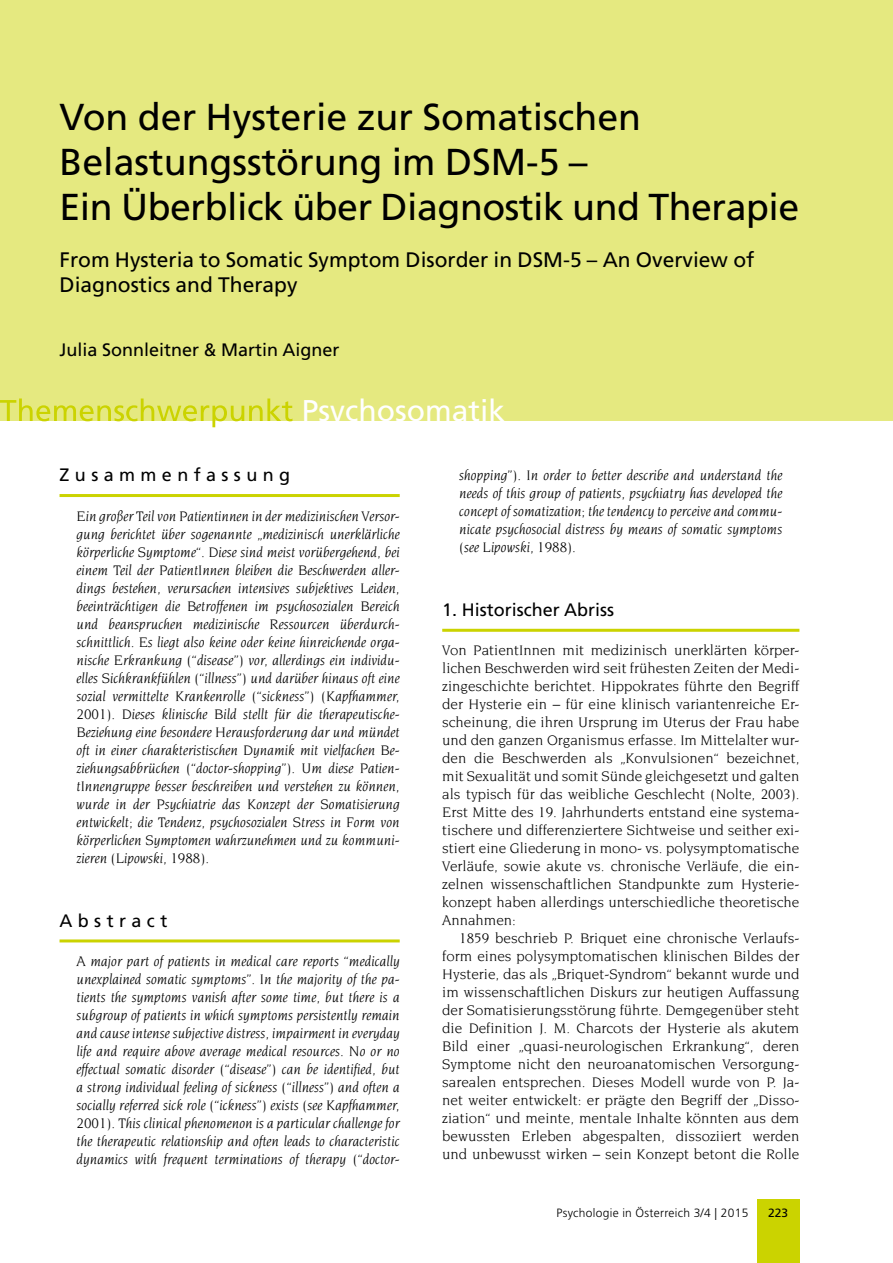
<style>
.page{position:relative;width:893px;height:1263px;background:#fff}
.page>*{position:absolute;margin:0;border:0;box-sizing:border-box;transform-origin:0 0}
.t1{font:37.5px/45px "Frutiger";color:#000}
.t2{font:30px "Frutiger";color:#fff}
.t3{font:21px/25.2px "Frutiger";color:#000}
.t4{font:18px "Frutiger";color:#000}
.t5{font:18px "Frutiger";letter-spacing:.3em;color:#000}
.t6{font:italic 15px/18px "Novarese";color:#000;text-align:justify}
.t7{font:15px/18px "Novarese";color:#000;text-align:justify}
.t8{font:300 12px "Frutiger";letter-spacing:.025em;color:#000}
.t9{font:12px "Frutiger";color:#000}
</style>
<div class="page">
<div style="left:0;top:0;width:893px;height:421px;background:#e5e980"></div>
<svg style="left:0;top:398px;width:292px;height:29px"></svg>
<div style="left:757px;top:1199px;width:42px;height:64px;background:#cbd300"></div>
<hr style="left:60px;top:494px;width:340px;height:3px;background:#cbd300">
<hr style="left:60px;top:939px;width:340px;height:3px;background:#cbd300">
<hr style="left:442px;top:629px;width:357px;height:3px;background:#cbd300">
<h1 class="t1" style="left:60px;top:95px;width:741px">Von der Hysterie zur Somatischen<br>Belastungsstörung im DSM-5 –<br>Ein Überblick über Diagnostik und Therapie</h1>
<h3 class="t3" style="left:60px;top:247px;width:696px">From Hysteria to Somatic Symptom Disorder in DSM-5 – An Overview of<br>Diagnostics and Therapy</h3>
<p class="t4" style="left:60px;top:339px;width:282px">Julia Sonnleitner &amp; Martin Aigner</p>
<h2 class="t2" style="left:302px;top:393px;width:205px">Psychosomatik</h2>
<p class="t5" style="left:60px;top:464px;width:232px">Zusammenfassung</p>
<p class="t6" style="left:77px;top:506px;width:325px">Ein großer Teil von Patientinnen in der medizinischen Versor&shy;gung berichtet über sogenannte „medizinisch unerklärliche körperliche Symptome“. Diese sind meist vorübergehend, bei einem Teil der PatientInnen bleiben die Beschwerden aller&shy;dings bestehen, verursachen intensives subjektives Leiden, beeinträchtigen die Betroffenen im psychosozialen Bereich und beanspruchen medizinische Ressourcen überdurch&shy;schnittlich. Es liegt also keine oder keine hinreichende orga&shy;nische Erkrankung (“disease”) vor, allerdings ein individu&shy;elles Sichkrankfühlen (“illness”) und darüber hinaus oft eine sozial vermittelte Krankenrolle (“sickness”) (Kapfhammer, 2001). Dieses klinische Bild stellt für die therapeutische-Beziehung eine besondere Herausforderung dar und mündet oft in einer charakteristischen Dynamik mit vielfachen Be&shy;ziehungsabbrüchen (“doctor-shopping”). Um diese Patien&shy;tInnengruppe besser beschreiben und verstehen zu können, wurde in der Psychiatrie das Konzept der Somatisierung entwickelt; die Tendenz, psychosozialen Stress in Form von körperlichen Symptomen wahrzunehmen und zu kommuni&shy;zieren (Lipowski, 1988).</p>
<p class="t5" style="left:60px;top:910px;width:109px">Abstract</p>
<p class="t6" style="left:77px;top:952px;width:325px">A major part of patients in medical care reports “medically unexplained somatic symptoms”. In the majority of the pa&shy;tients the symptoms vanish after some time, but there is a subgroup of patients in which symptoms persistently remain and cause intense subjective distress, impairment in everyday life and require above average medical resources. No or no effectual somatic disorder (“disease”) can be identified, but a strong individual feeling of sickness (“illness”) and often a socially referred sick role (“ickness”) exists (see Kapfhammer, 2001). This clinical phenomenon is a particular challenge for the therapeutic relationship and often leads to characteristic dynamics with frequent terminations of therapy (“doctor-</p>
<p class="t6" style="left:459px;top:466px;width:325px">shopping”). In order to better describe and understand the needs of this group of patients, psychiatry has developed the concept of somatization; the tendency to perceive and commu&shy;nicate psychosocial distress by means of somatic symptoms (see Lipowski, 1988).</p>
<p class="t4" style="left:442px;top:599px;width:174px">1. Historischer Abriss</p>
<p class="t7" style="left:442px;top:641px;width:359px">Von PatientInnen mit medizinisch unerklärten körper&shy;lichen Beschwerden wird seit frühesten Zeiten der Medi&shy;zingeschichte berichtet. Hippokrates führte den Begriff der Hysterie ein – für eine klinisch variantenreiche Er&shy;scheinung, die ihren Ursprung im Uterus der Frau habe und den ganzen Organismus erfasse. Im Mittelalter wur&shy;den die Beschwerden als „Konvulsionen“ bezeichnet, mit Sexualität und somit Sünde gleichgesetzt und galten als typisch für das weibliche Geschlecht (Nolte, 2003).<br>Erst Mitte des 19. Jahrhunderts entstand eine systema&shy;tischere und differenziertere Sichtweise und seither exi&shy;stiert eine Gliederung in mono- vs. polysymptomatische Verläufe, sowie akute vs. chronische Verläufe, die ein&shy;zelnen wissenschaftlichen Standpunkte zum Hysterie&shy;konzept haben allerdings unterschiedliche theoretische Annahmen:</p>
<p class="t7" style="left:442px;top:929px;width:359px;text-indent:17px">1859 beschrieb P. Briquet eine chronische Verlaufs&shy;form eines polysymptomatischen klinischen Bildes der Hysterie, das als „Briquet-Syndrom“ bekannt wurde und im wissenschaftlichen Diskurs zur heutigen Auffassung der Somatisierungsstörung führte. Demgegenüber steht die Definition J. M. Charcots der Hysterie als akutem Bild einer „quasi-neurologischen Erkrankung“, deren Symptome nicht den neuroanatomischen Versorgung&shy;sarealen entsprechen. Dieses Modell wurde von P. Ja&shy;net weiter entwickelt: er prägte den Begriff der „Disso&shy;ziation“ und meinte, mentale Inhalte könnten aus dem bewussten Erleben abgespalten, dissoziiert werden und unbewusst wirken – sein Konzept betont die Rolle</p>
<p class="t8" style="left:556px;top:1206px;width:193px">Psychologie in Österreich 3/4 | 2015</p>
<p class="t9" style="left:768px;top:1205px;width:22px">223</p>
</div>
